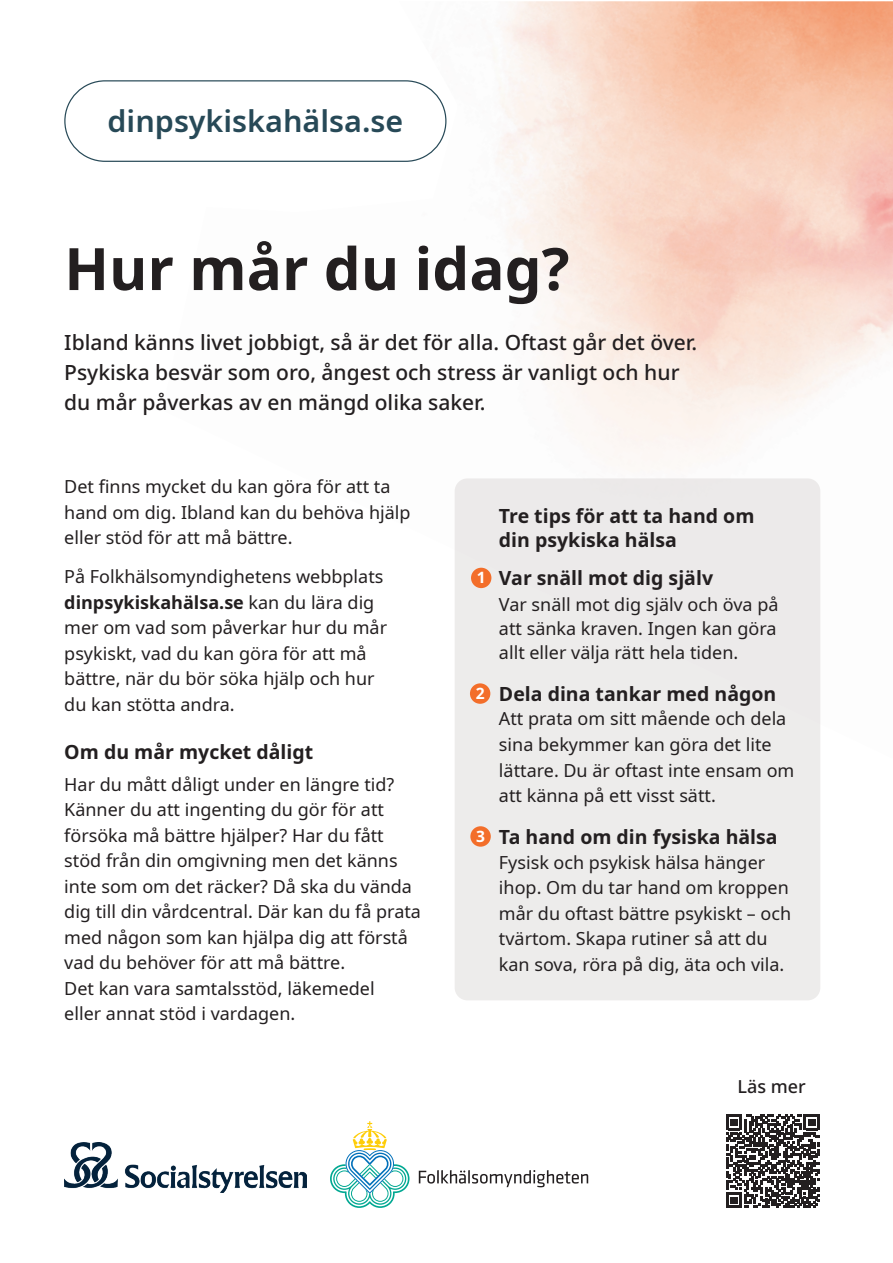
<style>
.page{position:relative;width:893px;height:1263px;background:#fff}
.page>*{position:absolute;margin:0;border:0;box-sizing:border-box;transform-origin:0 0}
.t1{font:700 58.5px "Noto Sans";color:#231f20}
.t2{font:600 30.45px "Noto Sans";color:#274957}
.t3{font:500 21px/30px "Noto Sans";color:#231f20}
.t4{font:700 19.5px "Noto Sans";color:#231f20}
.t5{font:18px/25.5px "Noto Sans";color:#231f20}
.t6{font:500 18px "Noto Sans";color:#231f20}
.s1{font-weight:700}
.s2{font-size:15.6px;color:#fff}
</style>
<div class="page">
<img style="left:412px;top:1px;width:481px;height:484px">
<div style="left:455px;top:478px;width:365px;height:522px;background:#edeceb;border-radius:13px"></div>
<div style="left:64px;top:80px;width:382px;height:82px;border:1px solid #274957;border-radius:40px"></div>
<div style="left:471px;top:568px;width:20px;height:20px;background:#f36e2a;border-radius:50%"></div>
<div style="left:470px;top:683px;width:20px;height:21px;background:#f36e2a;border-radius:50%"></div>
<div style="left:470px;top:826px;width:21px;height:21px;background:#f36e2a;border-radius:50%"></div>
<svg style="left:419px;top:1170px;width:169px;height:17px"></svg>
<svg style="left:330px;top:1121px;width:79px;height:87px"></svg>
<img style="left:64px;top:1142px;width:242px;height:50px">
<svg style="left:726px;top:1114px;width:94px;height:94px"></svg>
<p class="t2" style="left:108px;top:99px;width:297px">dinpsykiskahälsa.se</p>
<h1 class="t1" style="left:64px;top:227px;width:507px">Hur mår du idag?</h1>
<p class="t3" style="left:64px;top:328px;width:634px">Ibland känns livet jobbigt, så är det för alla. Oftast går det över.<br>Psykiska besvär som oro, ångest och stress är vanligt och hur du mår påverkas av en mängd olika saker.</p>
<p class="t5" style="left:64px;top:474px;width:348px">Det finns mycket du kan göra för att ta hand om dig. Ibland kan du behöva hjälp eller stöd för att må bättre.</p>
<p class="t5" style="left:64px;top:564px;width:324px">På Folkhälsomyndighetens webbplats <span class="s1">dinpsykiskahälsa.se</span> kan du lära dig mer om vad som påverkar hur du mår psykiskt, vad du kan göra för att må bättre, när du bör söka hjälp och hur du kan stötta andra.</p>
<h3 class="t4" style="left:64px;top:738px;width:251px">Om du mår mycket dåligt</h3>
<p class="t5" style="left:64px;top:772px;width:358px">Har du mått dåligt under en längre tid?<br>Känner du att ingenting du gör för att försöka må bättre hjälper? Har du fått stöd från din omgivning men det känns inte som om det räcker? Då ska du vända dig till din vårdcentral. Där kan du få prata med någon som kan hjälpa dig att förstå vad du behöver för att må bättre.<br>Det kan vara samtalsstöd, läkemedel<br>eller annat stöd i vardagen.</p>
<p class="t4" style="left:499px;top:502px;width:257px">Tre tips för att ta hand om</p>
<p class="t4" style="left:499px;top:526px;width:179px">din psykiska hälsa</p>
<h3 class="t4" style="left:477px;top:564px;width:238px"><span class="s2">1</span> Var snäll mot dig själv</h3>
<p class="t5" style="left:499px;top:593px;width:281px;line-height:24px;text-align:justify">Var snäll mot dig själv och öva på att sänka kraven. Ingen kan göra allt eller välja rätt hela tiden.</p>
<h3 class="t4" style="left:476px;top:680px;width:302px"><span class="s2">2</span> Dela dina tankar med någon</h3>
<p class="t5" style="left:499px;top:707px;width:297px">Att prata om sitt mående och dela sina bekymmer kan göra det lite lättare. Du är oftast inte ensam om att känna på ett visst sätt.</p>
<h3 class="t4" style="left:476px;top:823px;width:303px"><span class="s2">3</span> Ta hand om din fysiska hälsa</h3>
<p class="t5" style="left:499px;top:850px;width:294px">Fysisk och psykisk hälsa hänger ihop. Om du tar hand om kroppen mår du oftast bättre psykiskt – och tvärtom. Skapa rutiner så att du kan sova, röra på dig, äta och vila.</p>
<p class="t6" style="left:737px;top:1076px;width:70px">Läs mer</p>
</div>
